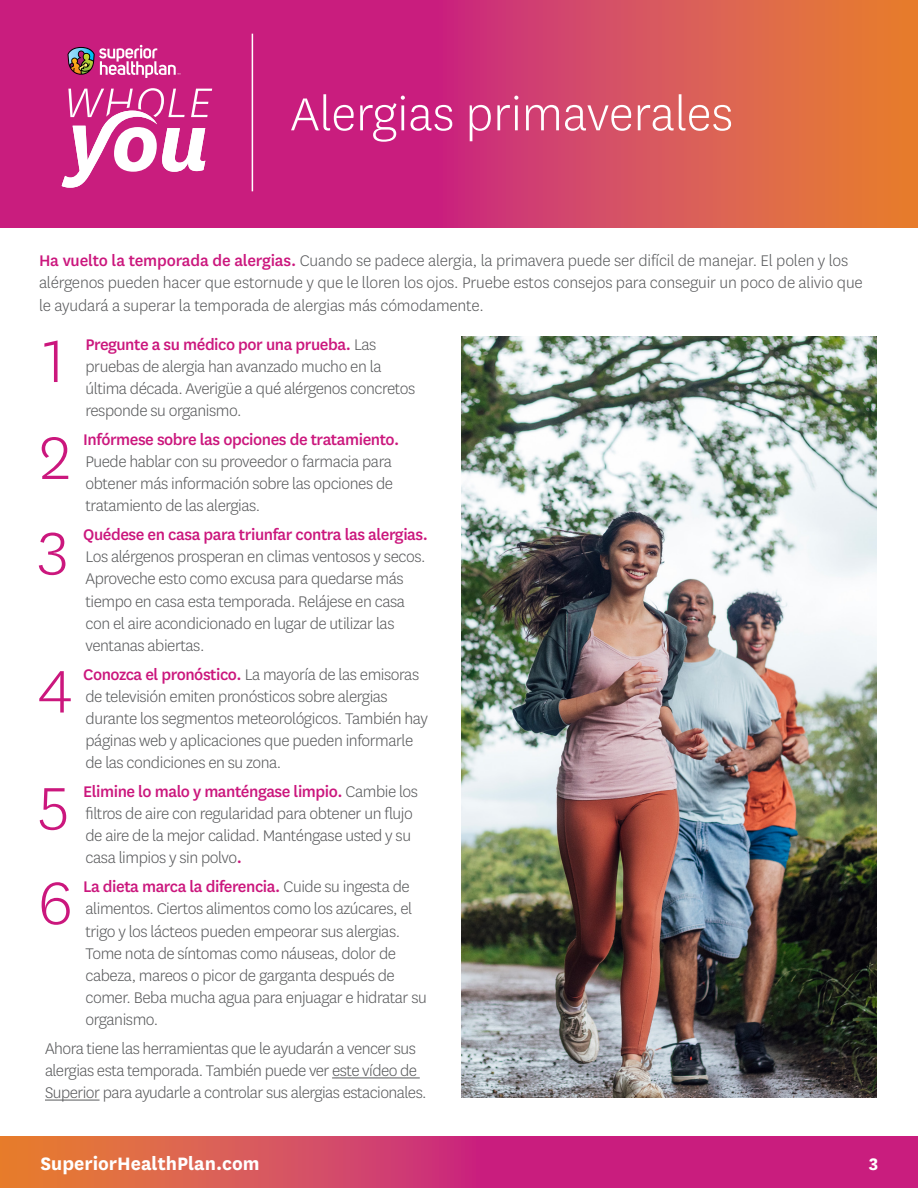
<style>
.page{position:relative;width:918px;height:1188px;background:#fff}
.page>*{position:absolute;margin:0;border:0;box-sizing:border-box;transform-origin:0 0}
.t1{font:300 70.2px "Centene Sans";color:#cb177d}
.t2{font:300 54px "Centene Sans";color:#fff}
.t3{font:700 21px "Centene Sans";color:#fff}
.t4{font:700 19.5px "Centene Sans";color:#fff}
.t5{font:300 18px/22px "Centene Sans";letter-spacing:-.025em;color:#58595b}
.s1{font-weight:500;color:#cb177d}
</style>
<div class="page">
<svg style="left:0;top:0;width:918px;height:228px;background:#d23f68"></svg>
<svg style="left:62px;top:88px;width:150px;height:100px"></svg>
<hr style="left:252px;top:34px;width:1px;height:157px;background:#fff">
<svg style="left:68px;top:45px;width:112px;height:33px;background:#c55b93"></svg>
<svg style="left:0;top:1137px;width:918px;height:51px;background:#d13c6a"></svg>
<hr style="left:332px;top:1077px;width:88px;height:1px;background:#58595b">
<hr style="left:45px;top:1100px;width:55px;height:1px;background:#58595b">
<img style="left:462px;top:336px;width:415px;height:762px">
<h2 class="t2" style="left:291px;top:80px;width:444px">Alergias primaverales</h2>
<p class="t5" style="left:39px;top:249px;width:825px"><span class="s1">Ha vuelto la temporada de alergias.</span> Cuando se padece alergia, la primavera puede ser difícil de manejar. El polen y los alérgenos pueden hacer que estornude y que le lloren los ojos. Pruebe estos consejos para conseguir un poco de alivio que le ayudará a superar la temporada de alergias más cómodamente.</p>
<p class="t1" style="left:44px;top:317px;width:23px">1</p>
<p class="t5" style="left:86px;top:333px;width:331px"><span class="s1">Pregunte a su médico por una prueba.</span> Las pruebas de alergia han avanzado mucho en la última década. Averigüe a qué alérgenos concretos responde su organismo.</p>
<p class="t1" style="left:40px;top:414px;width:32px">2</p>
<p class="t5" style="left:83px;top:428px;width:318px"><span class="s1">Infórmese sobre las opciones de tratamiento.<br></span>Puede hablar con su proveedor o farmacia para obtener más información sobre las opciones de tratamiento de las alergias.</p>
<p class="t1" style="left:38px;top:509px;width:31px">3</p>
<p class="t5" style="left:83px;top:523px;width:346px"><span class="s1">Quédese en casa para triunfar contra las alergias.<br></span>Los alérgenos prosperan en climas ventosos y secos.<br>Aproveche esto como excusa para quedarse más tiempo en casa esta temporada. Relájese en casa con el aire acondicionado en lugar de utilizar las ventanas abiertas.</p>
<p class="t1" style="left:38px;top:647px;width:36px">4</p>
<p class="t5" style="left:83px;top:663px;width:346px"><span class="s1">Conozca el pronóstico.</span> La mayoría de las emisoras de televisión emiten pronósticos sobre alergias durante los segmentos meteorológicos. También hay páginas web y aplicaciones que pueden informarle de las condiciones en su zona.</p>
<p class="t1" style="left:38px;top:764px;width:32px">5</p>
<p class="t5" style="left:83px;top:780px;width:336px"><span class="s1">Elimine lo malo y manténgase limpio.</span> Cambie los filtros de aire con regularidad para obtener un flujo de aire de la mejor calidad. Manténgase usted y su casa limpios y sin polvo<span class="s1">.</span></p>
<p class="t1" style="left:38px;top:859px;width:36px">6</p>
<p class="t5" style="left:83px;top:875px;width:345px"><span class="s1">La dieta marca la diferencia.</span> Cuide su ingesta de alimentos. Ciertos alimentos como los azúcares, el trigo y los lácteos pueden empeorar sus alergias.<br>Tome nota de síntomas como náuseas, dolor de cabeza, mareos o picor de garganta después de comer. Beba mucha agua para enjuagar e hidratar su organismo.</p>
<p class="t5" style="left:45px;top:1037px;width:383px">Ahora tiene las herramientas que le ayudarán a vencer sus alergias esta temporada. También puede ver este vídeo de<br>Superior para ayudarle a controlar sus alergias estacionales.</p>
<p class="t3" style="left:40px;top:1149px;width:221px">SuperiorHealthPlan.com</p>
<p class="t4" style="left:869px;top:1151px;width:11px">3</p>
</div>
